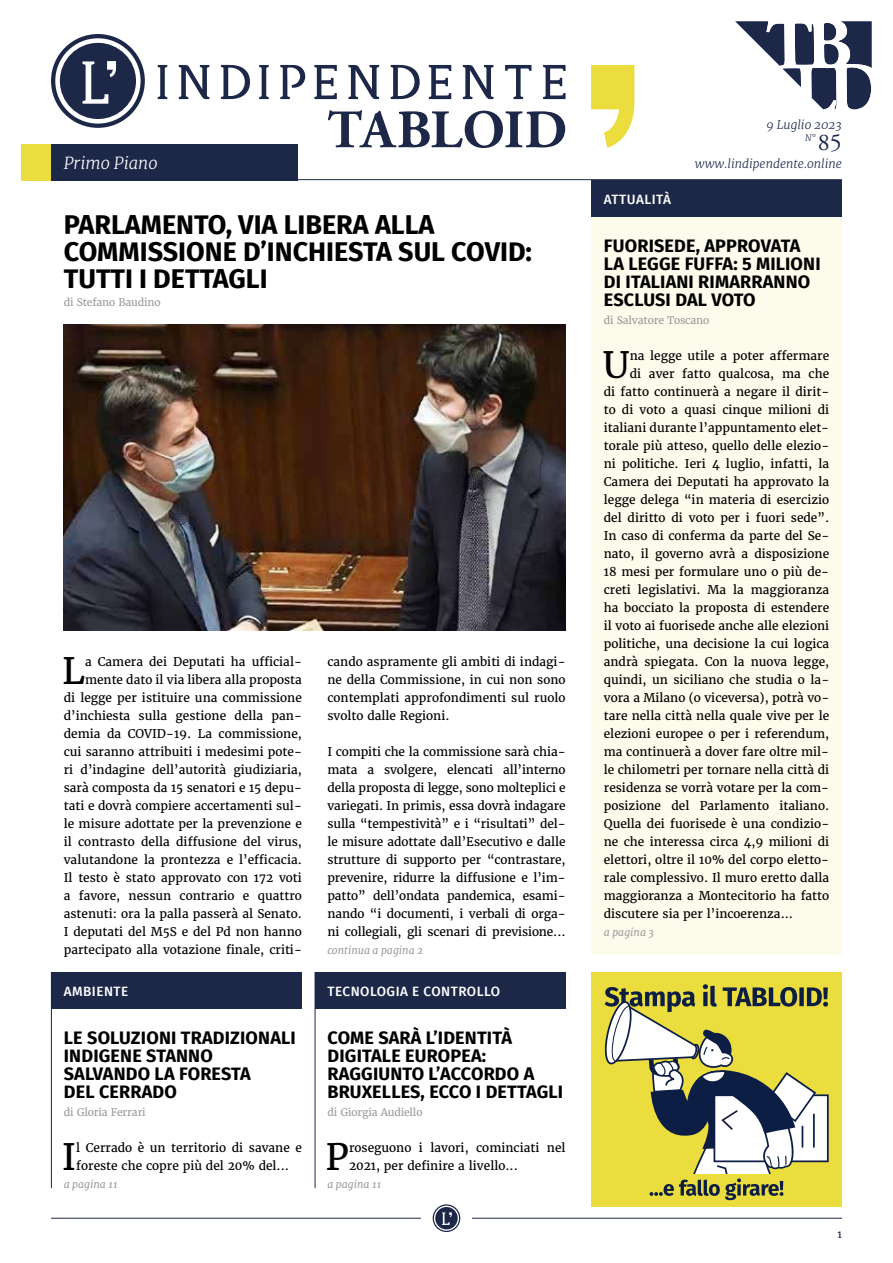
<style>
.page{position:relative;width:893px;height:1263px;background:#fff}
.page>*{position:absolute;margin:0;border:0;box-sizing:border-box;transform-origin:0 0}
.t1{font:700 54px "Adobe Garamond Pro";color:#1d2849}
.t2{font:36.15px "Merriweather";color:#000}
.t3{font:700 27px/27px "Fira Sans";color:#000}
.t4{font:24px "Adobe Garamond Pro";color:#1d2849}
.t5{font:700 18px/18px "Fira Sans";letter-spacing:.01em;color:#000}
.t6{font:italic 300 16.5px "Merriweather";color:#fff}
.t7{font:500 13.5px "Fira Sans";letter-spacing:.035em;color:#fff}
.t8{font:12px/18px "Merriweather";color:#000;text-align:justify}
.t9{font:italic 300 12px "Merriweather";color:#1d2849}
.t10{font:10.5px "Merriweather";letter-spacing:-.015em;color:#9d9d9c}
.t11{font:italic 10.5px "Merriweather";color:#9d9d9c}
.t12{font:10.5px "Merriweather";color:#1d2849}
.t13{font:italic 300 9px "Merriweather";color:#1d2849}
</style>
<div class="page">
<svg style="left:429px;top:65px;width:22px;height:34px"></svg>
<svg style="left:543px;top:65px;width:23px;height:34px"></svg>
<svg style="left:158px;top:65px;width:9px;height:34px"></svg>
<svg style="left:259px;top:65px;width:10px;height:34px"></svg>
<svg style="left:280px;top:65px;width:57px;height:34px"></svg>
<svg style="left:505px;top:65px;width:26px;height:34px"></svg>
<svg style="left:221px;top:65px;width:29px;height:34px"></svg>
<svg style="left:391px;top:65px;width:29px;height:34px"></svg>
<svg style="left:463px;top:65px;width:30px;height:34px"></svg>
<svg style="left:51px;top:34px;width:94px;height:94px"></svg>
<svg style="left:348px;top:65px;width:31px;height:34px"></svg>
<svg style="left:179px;top:65px;width:30px;height:34px"></svg>
<svg style="left:591px;top:65px;width:43px;height:83px"></svg>
<svg style="left:735px;top:21px;width:137px;height:89px"></svg>
<hr style="left:51px;top:179px;width:791px;height:1px;background:#1d2849">
<hr style="left:51px;top:1218px;width:370px;height:1px;background:#1d2849">
<hr style="left:472px;top:1218px;width:370px;height:1px;background:#1d2849">
<svg style="left:433px;top:1204px;width:27px;height:28px"></svg>
<div style="left:591px;top:180px;width:251px;height:774px;background:#fdfbec"></div>
<div style="left:51px;top:144px;width:247px;height:36px;background:#1d2849"></div>
<div style="left:21px;top:144px;width:30px;height:36px;background:#ebdd3e"></div>
<div style="left:591px;top:972px;width:251px;height:234px;background:#ebdd3e"></div>
<svg style="left:604px;top:984px;width:224px;height:216px"></svg>
<div style="left:591px;top:180px;width:251px;height:36px;background:#1d2849"></div>
<div style="left:315px;top:972px;width:250px;height:36px;background:#1d2849"></div>
<hr style="left:315px;top:972px;width:1px;height:216px;background:#1d2849">
<div style="left:51px;top:972px;width:251px;height:36px;background:#1d2849"></div>
<hr style="left:51px;top:972px;width:1px;height:216px;background:#1d2849">
<img style="left:64px;top:324px;width:502px;height:306px">
<h3 class="t6" style="left:64px;top:152px;width:95px">Primo Piano</h3>
<h1 class="t1" style="left:327px;top:99px;width:241px">TABLOID</h1>
<h3 class="t3" style="left:64px;top:209px;width:470px">PARLAMENTO, VIA LIBERA ALLA<br>COMMISSIONE D’INCHIESTA SUL COVID:<br>TUTTI I DETTAGLI</h3>
<p class="t10" style="left:64px;top:296px;width:98px">di Stefano Baudino</p>
<p class="t8" style="left:64px;top:653px;width:240px;text-align:right">a Camera dei Deputati ha ufficial&shy;mente dato il via libera alla proposta<br>di legge per istituire una commissione d’inchiesta sulla gestione della pan&shy;demia da COVID-19. La commissione, cui saranno attribuiti i medesimi pote&shy;ri d’indagine dell’autorità giudiziaria, sarà composta da 15 senatori e 15 depu&shy;tati e dovrà compiere accertamenti sul&shy;le misure adottate per la prevenzione e il contrasto della diffusione del virus, valutandone la prontezza e l’efficacia.<br>Il testo è stato approvato con 172 voti a favore, nessun contrario e quattro astenuti: ora la palla passerà al Senato.<br>I deputati del M5S e del Pd non hanno partecipato alla votazione finale, criti-</p>
<p class="t8" style="left:327px;top:653px;width:240px">cando aspramente gli ambiti di indagi&shy;ne della Commissione, in cui non sono contemplati approfondimenti sul ruolo svolto dalle Regioni.</p>
<h2 class="t2" style="left:62px;top:648px;width:25px">L</h2>
<p class="t8" style="left:327px;top:743px;width:240px">I compiti che la commissione sarà chia&shy;mata a svolgere, elencati all’interno della proposta di legge, sono molteplici e variegati. In primis, essa dovrà indagare sulla “tempestività” e i “risultati” del&shy;le misure adottate dall’Esecutivo e dalle strutture di supporto per “contrastare, prevenire, ridurre la diffusione e l’im&shy;patto” dell’ondata pandemica, esami&shy;nando “i documenti, i verbali di orga&shy;ni collegiali, gli scenari di previsione...</p>
<p class="t11" style="left:327px;top:944px;width:97px">continua a pagina 2</p>
<p class="t7" style="left:327px;top:981px;width:174px">TECNOLOGIA E CONTROLLO</p>
<h3 class="t5" style="left:327px;top:1027px;width:237px">COME SARÀ L’IDENTITÀ<br>DIGITALE EUROPEA:<br>RAGGIUNTO L’ACCORDO A<br>BRUXELLES, ECCO I DETTAGLI</h3>
<p class="t10" style="left:327px;top:1106px;width:97px">di Giorgia Audiello</p>
<h2 class="t2" style="left:326px;top:1134px;width:25px">P</h2>
<p class="t8" style="left:349px;top:1139px;width:218px">roseguono i lavori, cominciati nel<br>2021, per definire a livello...</p>
<p class="t11" style="left:327px;top:1178px;width:56px">a pagina 11</p>
<p class="t7" style="left:64px;top:981px;width:66px">AMBIENTE</p>
<h3 class="t5" style="left:64px;top:1027px;width:233px">LE SOLUZIONI TRADIZIONALI<br>INDIGENE STANNO<br>SALVANDO LA FORESTA<br>DEL CERRADO</h3>
<p class="t10" style="left:64px;top:1106px;width:84px">di Gloria Ferrari</p>
<h2 class="t2" style="left:62px;top:1134px;width:16px">I</h2>
<p class="t8" style="left:76px;top:1139px;width:227px">l Cerrado è un territorio di savane e foreste che copre più del 20% del...</p>
<p class="t11" style="left:64px;top:1178px;width:56px">a pagina 11</p>
<p class="t9" style="left:767px;top:118px;width:77px">9 Luglio 2023</p>
<p class="t13" style="left:805px;top:132px;width:12px">N°</p>
<h3 class="t4" style="left:818px;top:128px;width:25px">85</h3>
<p class="t7" style="left:604px;top:189px;width:68px">ATTUALITÀ</p>
<p class="t9" style="left:695px;top:156px;width:149px">www.lindipendente.online</p>
<h3 class="t5" style="left:604px;top:235px;width:218px">FUORISEDE, APPROVATA<br>LA LEGGE FUFFA: 5 MILIONI<br>DI ITALIANI RIMARRANNO<br>ESCLUSI DAL VOTO</h3>
<p class="t10" style="left:604px;top:314px;width:107px">di Salvatore Toscano</p>
<h2 class="t2" style="left:603px;top:342px;width:28px">U</h2>
<p class="t8" style="left:630px;top:347px;width:201px">na legge utile a poter affermare</p>
<p class="t8" style="left:630px;top:365px;width:201px">di aver fatto qualcosa, ma che</p>
<p class="t8" style="left:604px;top:383px;width:227px">di fatto continuerà a negare il dirit-</p>
<p class="t8" style="left:604px;top:401px;width:227px">to di voto a quasi cinque milioni di</p>
<p class="t8" style="left:604px;top:419px;width:227px">italiani durante l’appuntamento elet-</p>
<p class="t8" style="left:604px;top:437px;width:227px">torale più atteso, quello delle elezio-</p>
<p class="t8" style="left:604px;top:455px;width:227px">ni politiche. Ieri 4 luglio, infatti, la</p>
<p class="t8" style="left:604px;top:473px;width:227px">Camera dei Deputati ha approvato la</p>
<p class="t8" style="left:604px;top:491px;width:227px">legge delega “in materia di esercizio</p>
<p class="t8" style="left:604px;top:509px;width:227px">del diritto di voto per i fuori sede”.</p>
<p class="t8" style="left:604px;top:527px;width:227px">In caso di conferma da parte del Se-</p>
<p class="t8" style="left:604px;top:545px;width:227px">nato, il governo avrà a disposizione</p>
<p class="t8" style="left:604px;top:563px;width:227px">18 mesi per formulare uno o più de-</p>
<p class="t8" style="left:604px;top:581px;width:227px">creti legislativi. Ma la maggioranza</p>
<p class="t8" style="left:604px;top:599px;width:227px">ha bocciato la proposta di estendere</p>
<p class="t8" style="left:604px;top:617px;width:227px">il voto ai fuorisede anche alle elezioni</p>
<p class="t8" style="left:604px;top:635px;width:227px">politiche, una decisione la cui logica</p>
<p class="t8" style="left:604px;top:653px;width:227px">andrà spiegata. Con la nuova legge,</p>
<p class="t8" style="left:604px;top:671px;width:227px">quindi, un siciliano che studia o la-</p>
<p class="t8" style="left:604px;top:689px;width:227px">vora a Milano (o viceversa), potrà vo-</p>
<p class="t8" style="left:604px;top:707px;width:227px">tare nella città nella quale vive per le</p>
<p class="t8" style="left:604px;top:725px;width:227px">elezioni europee o per i referendum,</p>
<p class="t8" style="left:604px;top:743px;width:227px">ma continuerà a dover fare oltre mil-</p>
<p class="t8" style="left:604px;top:761px;width:227px">le chilometri per tornare nella città di</p>
<p class="t8" style="left:604px;top:779px;width:227px">residenza se vorrà votare per la com-</p>
<p class="t8" style="left:604px;top:797px;width:227px">posizione del Parlamento italiano.</p>
<p class="t8" style="left:604px;top:815px;width:227px">Quella dei fuorisede è una condizio-</p>
<p class="t8" style="left:604px;top:833px;width:227px">ne che interessa circa 4,9 milioni di</p>
<p class="t8" style="left:604px;top:851px;width:227px">elettori, oltre il 10% del corpo eletto-</p>
<p class="t8" style="left:604px;top:869px;width:227px">rale complessivo. Il muro eretto dalla</p>
<p class="t8" style="left:604px;top:887px;width:227px">maggioranza a Montecitorio ha fatto</p>
<p class="t8" style="left:604px;top:905px;width:191px">discutere sia per l’incoerenza...</p>
<p class="t11" style="left:604px;top:926px;width:52px">a pagina 3</p>
<p class="t12" style="left:837px;top:1227px;width:6px">1</p>
</div>
